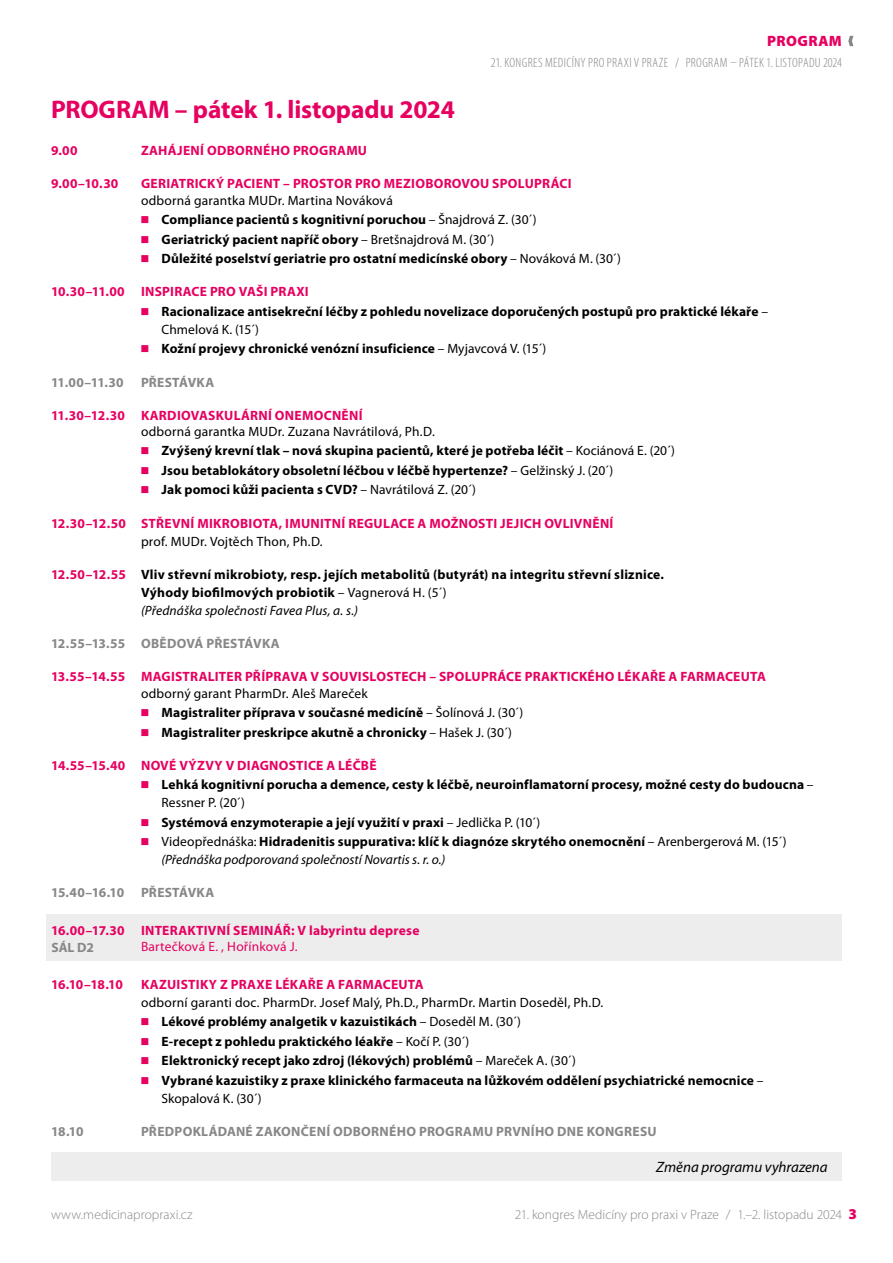
<style>
.page{position:relative;width:893px;height:1263px;background:#fff}
.page>*{position:absolute;margin:0;border:0;box-sizing:border-box;transform-origin:0 0}
.t1{font:700 25.5px "Myriad Pro";letter-spacing:-.005em;color:#e60060}
.t2{font:italic 15px "Myriad Pro";color:#000}
.t3{font:900 15px "Myriad Pro";letter-spacing:.025em;color:#e60060}
.t4{font:700 13.5px/19.5px "Myriad Pro";letter-spacing:.01em;color:#000}
.t5{font:700 13.5px "Myriad Pro";letter-spacing:.02em;color:#e60060}
.t6{font:700 13.5px "Myriad Pro";letter-spacing:.02em;color:#878787}
.t7{font:300 13.5px "Myriad Pro";color:#878787}
.t8{font:300 condensed 13.5px "Myriad Pro";letter-spacing:.025em;color:#878787}
.t9{font:italic 13.5px "Myriad Pro";color:#000}
.t10{font:13.5px "Myriad Pro";letter-spacing:.01em;color:#000}
.t11{font:13.5px "Myriad Pro";letter-spacing:.015em;color:#e60060}
.s1{font-weight:400}
.s2{color:#e60060}
.s3{font-weight:400;font-style:italic}
.s4{font-weight:900;font-size:15px;color:#e60060}
</style>
<div class="page">
<svg style="left:848px;top:36px;width:5px;height:10px"></svg>
<div style="left:47px;top:914px;width:795px;height:47px;background:#ededed"></div>
<div style="left:51px;top:1152px;width:791px;height:29px;background:#ededed"></div>
<p class="t3" style="left:767px;top:31px;width:76px">PROGRAM</p>
<p class="t8" style="left:491px;top:55px;width:201px">21. KONGRES MEDICÍNY PRO PRAXI V PRAZE / PROGRA</p>
<p class="t8" style="left:720px;top:55px;width:75px">M – PÁTEK 1. LIS TOPAD</p>
<p class="t8" style="left:815px;top:55px;width:28px">U 2024</p>
<h1 class="t1" style="left:51px;top:93px;width:405px">PROGRAM – pátek 1. listopadu 2024</h1>
<p class="t5" style="left:51px;top:142px;width:28px">9.00</p>
<p class="t5" style="left:141px;top:142px;width:228px">ZAHÁJENÍ ODBORNÉHO PROGRAMU</p>
<p class="t5" style="left:51px;top:175px;width:69px">9.00–10.30</p>
<p class="t5" style="left:141px;top:175px;width:432px">GERIATRICKÝ PACIENT – PROSTOR PRO MEZIOBOROVOU SPOLUPRÁCI</p>
<p class="t4" style="left:162px;top:190px;width:461px;text-indent:-21px"><span class="s1">odborná garantka MUDr. Martina Nováková<br></span>Compliance pacientů s kognitivní poruchou <span class="s1">– Šnajdrová Z. (30´)<br></span>Geriatrický pacient napříč obory <span class="s1">– Bretšnajdrová M. (30´)<br></span>Důležité poselství geriatrie pro ostatní medicínské obory <span class="s1">– Nováková M. (30´)</span></p>
<p class="t4" style="left:162px;top:282px;width:608px;text-indent:-111px"><span class="s2">10.30–11.00 INSPIRACE PRO VAŠI PRAXI<br></span>Racionalizace antisekreční léčby z pohledu novelizace doporučených postupů pro praktické lékaře <span class="s1">–</span></p>
<p class="t4" style="left:162px;top:319px;width:386px"><span class="s1">Chmelová K. (15´)<br></span>Kožní projevy chronické venózní insuficience <span class="s1">– Myjavcová V. (15´)</span></p>
<p class="t6" style="left:51px;top:373px;width:74px">11.00–11.30</p>
<p class="t6" style="left:141px;top:373px;width:75px">PŘESTÁVKA</p>
<p class="t5" style="left:51px;top:406px;width:313px">11.30–12.30 KARDIOVASKULÁRNÍ ONEMOCNĚNÍ</p>
<p class="t4" style="left:162px;top:421px;width:515px;text-indent:-21px"><span class="s1">odborná garantka MUDr. Zuzana Navrátilová, Ph.D.<br></span>Zvýšený krevní tlak – nová skupina pacientů, které je potřeba léčit <span class="s1">– Kociánová E. (20´)<br></span>Jsou betablokátory obsoletní léčbou v léčbě hypertenze? <span class="s1">– Gelžinský J. (20´)<br></span>Jak pomoci kůži pacienta s CVD? <span class="s1">– Navrátilová Z. (20´)</span></p>
<p class="t5" style="left:51px;top:514px;width:564px">12.30–12.50 STŘEVNÍ MIKROBIOTA, IMUNITNÍ REGULACE A MOŽNOSTI JEJICH OVLIVNĚNÍ</p>
<p class="t10" style="left:141px;top:533px;width:183px">prof. MUDr. Vojtěch Thon, Ph.D.</p>
<p class="t4" style="left:141px;top:565px;width:525px;line-height:18px;text-indent:-90px"><span class="s2">12.50–12.55</span> Vliv střevní mikrobioty, resp. jejích metabolitů (butyrát) na integritu střevní sliznice.<br>Výhody biofilmových probiotik <span class="s1">– Vagnerová H. (5´)<br></span><span class="s3">(Přednáška společnosti Favea Plus, a. s.)</span></p>
<p class="t6" style="left:51px;top:635px;width:230px">12.55–13.55 OBĚDOVÁ PŘESTÁVKA</p>
<p class="t5" style="left:51px;top:668px;width:716px">13.55–14.55 MAGISTRALITER PŘÍPRAVA V SOUVISLOSTECH – SPOLUPRÁCE PRAKTICKÉHO LÉKAŘE A FARMACEUTA</p>
<p class="t4" style="left:162px;top:683px;width:363px;text-indent:-21px"><span class="s1">odborný garant PharmDr. Aleš Mareček<br></span>Magistraliter příprava v současné medicíně <span class="s1">– Šolínová J. (30´)<br></span>Magistraliter preskripce akutně a chronicky <span class="s1">– Hašek J. (30´)</span></p>
<p class="t4" style="left:162px;top:755px;width:653px;text-indent:-111px"><span class="s2">14.55–15.40 NOVÉ VÝZVY V DIAGNOSTICE A LÉČBĚ<br></span>Lehká kognitivní porucha a demence, cesty k léčbě, neuroinflamatorní procesy, možné cesty do budoucna <span class="s1">–</span></p>
<p class="t4" style="left:162px;top:792px;width:626px"><span class="s1">Ressner P. (20´)<br></span>Systémová enzymoterapie a její využití v praxi <span class="s1">– Jedlička P. (10´)<br>Videopřednáška:</span> Hidradenitis suppurativa: klíč k diagnóze skrytého onemocnění <span class="s1">– Arenbergerová M. (15´)</span></p>
<p class="t9" style="left:162px;top:851px;width:285px">(Přednáška podporovaná společností Novartis s. r. o.)</p>
<p class="t6" style="left:51px;top:884px;width:165px">15.40–16.10 PŘESTÁVKA</p>
<p class="t5" style="left:51px;top:921px;width:370px">16.00–17.30 INTERAKTIVNÍ SEMINÁŘ: V labyrintu deprese</p>
<p class="t11" style="left:141px;top:938px;width:158px">Bartečková E. , Hořínková J.</p>
<p class="t5" style="left:51px;top:975px;width:73px">16.10–18.10</p>
<p class="t5" style="left:141px;top:975px;width:284px">KAZUISTIKY Z PRAXE LÉKAŘE A FARMACEUTA</p>
<p class="t4" style="left:162px;top:992px;width:603px;text-indent:-21px"><span class="s1">odborní garanti doc. PharmDr. Josef Malý, Ph.D., PharmDr. Martin Doseděl, Ph.D.<br></span>Lékové problémy analgetik v kazuistikách <span class="s1">– Doseděl M. (30´)<br></span>E-recept z pohledu praktického léakře <span class="s1">– Kočí P. (30´)<br></span>Elektronický recept jako zdroj (lékových) problémů <span class="s1">– Mareček A. (30´)<br></span>Vybrané kazuistiky z praxe klinického farmaceuta na lůžkovém oddělení psychiatrické nemocnice <span class="s1">–</span></p>
<p class="t10" style="left:162px;top:1090px;width:102px">Skopalová K. (30´)</p>
<p class="t6" style="left:51px;top:1122px;width:34px">18.10</p>
<p class="t6" style="left:141px;top:1122px;width:517px">PŘEDPOKLÁDANÉ ZAKONČENÍ ODBORNÉHO PROGRAMU PRVNÍHO DNE KONGRESU</p>
<p class="t2" style="left:656px;top:1158px;width:173px">Změna programu vyhrazena</p>
<p class="t6" style="left:51px;top:938px;width:44px">SÁL D2</p>
<p class="t7" style="left:51px;top:1206px;width:143px">www.medicinapropraxi.cz</p>
<p class="t7" style="left:515px;top:1206px;width:344px">21. kongres Medicíny pro praxi v Praze / 1.–2. listopadu 2024 <span class="s4">3</span></p>
</div>
